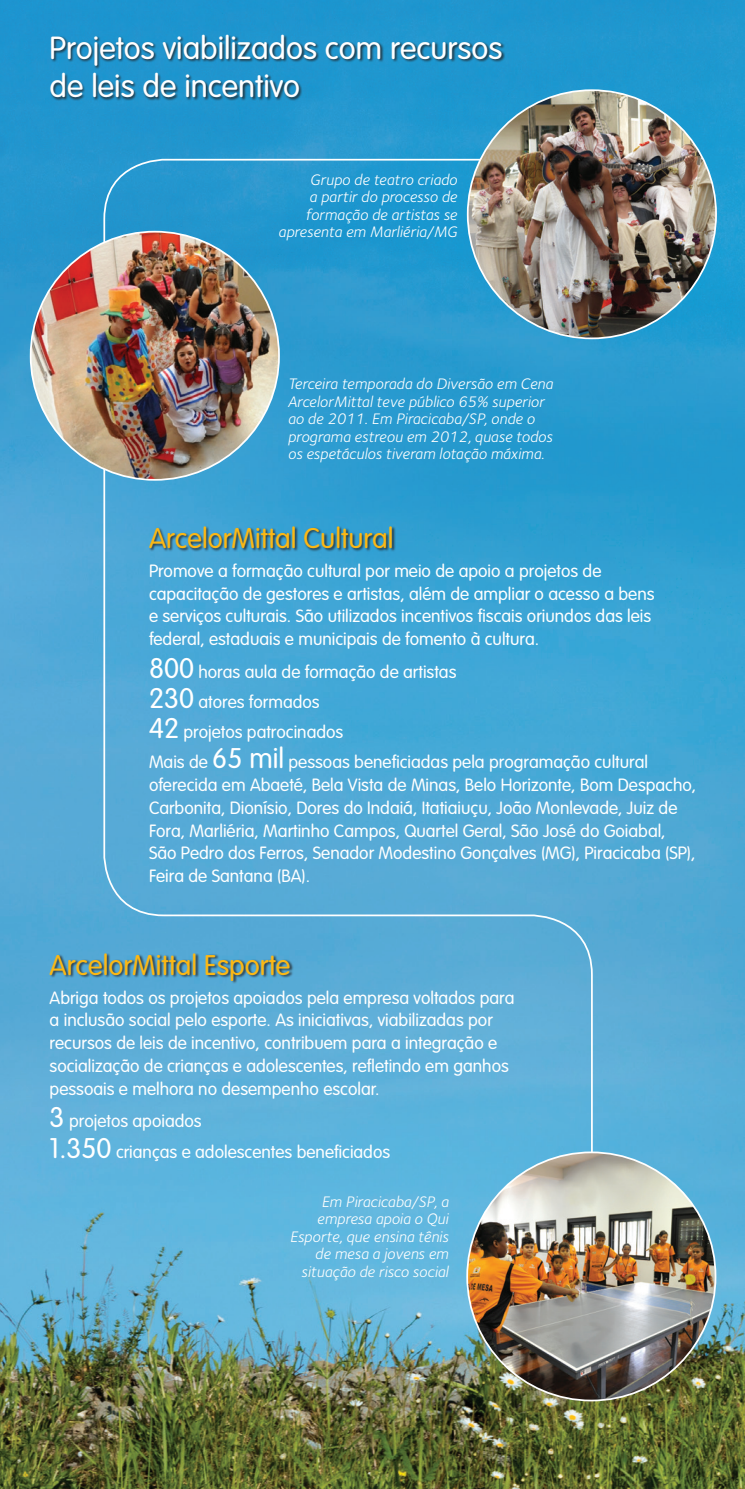
<style>
.page{position:relative;width:745px;height:1489px;background:#fff}
.page>*{position:absolute;margin:0;border:0;box-sizing:border-box;transform-origin:0 0}
.t1{font:300 31.5px/37.8px "VAG Rounded Std";color:#fff}
.t2{font:300 28px "VAG Rounded Std";color:#fcb814}
.t3{font:300 17.5px/22.8px "VAG Rounded Std";color:#fff}
.t4{font:italic 15.75px/17.5px "Foundry Sterling";color:#fff;text-align:right}
.s1{font-size:28px}
</style>
<div class="page">
<img style="left:0;top:0;width:744px;height:1488px">
<div style="left:50px;top:35px;width:455px;height:66px;background:#231f20;opacity:.8"></div>
<svg style="left:102px;top:158px;width:491px;height:1064px;background:#47a7d5"></svg>
<img style="left:467px;top:1152px;width:248px;height:248px;border-radius:124px">
<img style="left:467px;top:90px;width:248px;height:248px;border-radius:124px">
<img style="left:31px;top:232px;width:248px;height:248px;border-radius:124px">
<div style="left:149px;top:526px;width:247px;height:26px;background:#231f20;opacity:.8"></div>
<div style="left:49px;top:953px;width:244px;height:30px;background:#231f20;opacity:.8"></div>
<h1 class="t1" style="left:50px;top:30px;width:454px">Projetos viabilizados com recursos de leis de incentivo</h1>
<p class="t4" style="left:278px;top:171px;width:180px">Grupo de teatro criado<br>a partir do processo de formação de artistas se apresenta em Marliéria/MG</p>
<p class="t4" style="left:287px;top:375px;width:266px;text-align:left">Terceira temporada do Diversão em Cena ArcelorMittal teve público 65% superior ao de 2011. Em Piracicaba/SP, onde o programa estreou em 2012, quase todos os espetáculos tiveram lotação máxima.</p>
<h2 class="t2" style="left:149px;top:522px;width:246px">ArcelorMittal Cultural</h2>
<p class="t3" style="left:149px;top:560px;width:507px">Promove a formação cultural por meio de apoio a projetos de capacitação de gestores e artistas, além de ampliar o acesso a bens e serviços culturais. São utilizados incentivos fiscais oriundos das leis federal, estaduais e municipais de fomento à cultura.</p>
<p class="t3" style="left:149px;top:657px;width:500px;line-height:30.3px"><span class="s1">800</span> horas aula de formação de artistas<br><span class="s1">230</span> atores formados<br><span class="s1">42</span> projetos patrocinados<br>Mais de <span class="s1">65 mil</span> pessoas beneficiadas pela programação cultural</p>
<p class="t3" style="left:149px;top:774px;width:548px">oferecida em Abaeté, Bela Vista de Minas, Belo Horizonte, Bom Despacho, Carbonita, Dionísio, Dores do Indaiá, Itatiaiuçu, João Monlevade, Juiz de Fora, Marliéria, Martinho Campos, Quartel Geral, São José do Goiabal, São Pedro dos Ferros, Senador Modestino Gonçalves (MG), Piracicaba (SP), Feira de Santana (BA).</p>
<h2 class="t2" style="left:50px;top:948px;width:242px">ArcelorMittal Esporte</h2>
<p class="t3" style="left:50px;top:986px;width:466px">Abriga todos os projetos apoiados pela empresa voltados para a inclusão social pelo esporte. As iniciativas, viabilizadas por recursos de leis de incentivo, contribuem para a integração e socialização de crianças e adolescentes, refletindo em ganhos pessoais e melhora no desempenho escolar.</p>
<p class="t3" style="left:50px;top:1106px;width:342px;line-height:30.3px"><span class="s1">3</span> projetos apoiados<br><span class="s1">1.350</span> crianças e adolescentes beneficiados</p>
<p class="t4" style="left:289px;top:1192px;width:160px">Em Piracicaba/SP, a empresa apoia o Qui<br>Esporte, que ensina tênis de mesa a jovens em situação de risco social</p>
</div>
